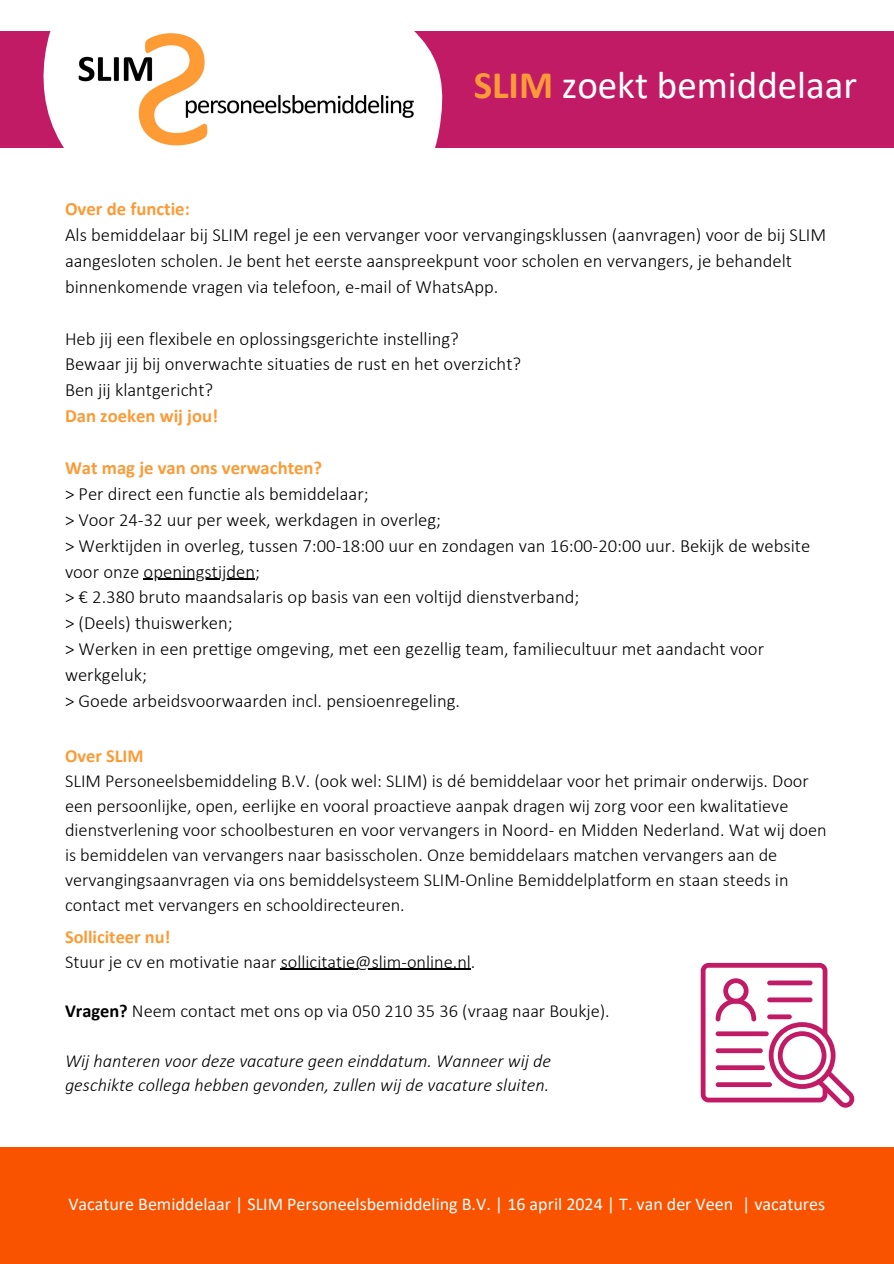
<style>
.page{position:relative;width:894px;height:1264px;background:#fff}
.page>*{position:absolute;margin:0;border:0;box-sizing:border-box;transform-origin:0 0}
.t1{font:39px "Calibri";color:#fff}
.t2{font:300 18.75px/25.8px "Calibri";color:#000}
.t3{font:700 18.75px "Calibri";color:#fb9b37}
.t4{font:300 18.3px/24.8px "Calibri";color:#000}
.t5{font:italic 300 18.3px "Calibri";color:#000}
.t6{font:700 18.3px "Calibri";color:#fb9b37}
.t7{font:18px "Calibri";color:#fefefe}
.s1{font-weight:700;color:#fb9b37}
.s2{font-weight:700}
</style>
<div class="page">
<div style="left:0;top:31px;width:893px;height:116px;background:#c21b66"></div>
<svg style="left:25px;top:31px;width:429px;height:117px;fill:#fff"></svg>
<div style="left:0;top:1147px;width:893px;height:116px;background:#fa5300"></div>
<hr style="left:144px;top:578px;width:111px;height:2px;background:#000">
<svg style="left:700px;top:962px;width:154px;height:145px"></svg>
<img style="left:67px;top:31px;width:347px;height:115px">
<hr style="left:281px;top:968px;width:190px;height:1px;background:#000">
<p class="t1" style="left:473px;top:69px;width:385px"><span class="s1">SLIM</span> zoekt bemiddelaar</p>
<p class="t3" style="left:65px;top:201px;width:126px">Over de functie:</p>
<h1 class="t2" style="left:65px;top:223px;width:762px">Als bemiddelaar bij SLIM regel je een vervanger voor vervangingsklussen (aanvragen) voor de bij SLIM aangesloten scholen. Je bent het eerste aanspreekpunt voor scholen en vervangers, je behandelt binnenkomende vragen via telefoon, e-mail of WhatsApp.</h1>
<p class="t2" style="left:65px;top:327px;width:395px">Heb jij een flexibele en oplossingsgerichte instelling?</p>
<p class="t2" style="left:65px;top:353px;width:457px">Bewaar jij bij onverwachte situaties de rust en het overzicht?</p>
<p class="t2" style="left:65px;top:379px;width:149px">Ben jij klantgericht?</p>
<p class="t3" style="left:65px;top:408px;width:155px">Dan zoeken wij jou!</p>
<p class="t3" style="left:65px;top:460px;width:259px">Wat mag je van ons verwachten?</p>
<p class="t2" style="left:65px;top:482px;width:305px">&gt; Per direct een functie als bemiddelaar;</p>
<p class="t2" style="left:65px;top:508px;width:377px">&gt; Voor 24-32 uur per week, werkdagen in overleg;</p>
<p class="t2" style="left:65px;top:534px;width:746px">&gt; Werktijden in overleg, tussen 7:00-18:00 uur en zondagen van 16:00-20:00 uur. Bekijk de website voor onze openingstijden;</p>
<p class="t2" style="left:65px;top:586px;width:515px">&gt; € 2.380 bruto maandsalaris op basis van een voltijd dienstverband; &gt; (Deels) thuiswerken;</p>
<p class="t2" style="left:65px;top:637px;width:700px">&gt; Werken in een prettige omgeving, met een gezellig team, familiecultuur met aandacht voor werkgeluk;</p>
<p class="t2" style="left:65px;top:689px;width:396px">&gt; Goede arbeidsvoorwaarden incl. pensioenregeling.</p>
<p class="t6" style="left:65px;top:748px;width:80px">Over SLIM</p>
<p class="t4" style="left:65px;top:770px;width:763px">SLIM Personeelsbemiddeling B.V. (ook wel: SLIM) is dé bemiddelaar voor het primair onderwijs. Door een persoonlijke, open, eerlijke en vooral proactieve aanpak dragen wij zorg voor een kwalitatieve dienstverlening voor schoolbesturen en voor vervangers in Noord- en Midden Nederland. Wat wij doen is bemiddelen van vervangers naar basisscholen. Onze bemiddelaars matchen vervangers aan de vervangingsaanvragen via ons bemiddelsysteem SLIM-Online Bemiddelplatform en staan steeds in contact met vervangers en schooldirecteuren.</p>
<p class="t6" style="left:65px;top:929px;width:107px">Solliciteer nu!</p>
<p class="t4" style="left:65px;top:950px;width:412px">Stuur je cv en motivatie naar sollicitatie@slim-online.nl.</p>
<p class="t4" style="left:65px;top:1000px;width:546px"><span class="s2">Vragen?</span> Neem contact met ons op via 050 210 35 36 (vraag naar Boukje).</p>
<p class="t5" style="left:65px;top:1052px;width:487px">Wij hanteren voor deze vacature geen einddatum. Wanneer wij de</p>
<p class="t5" style="left:65px;top:1077px;width:485px">geschikte collega hebben gevonden, zullen wij de vacature sluiten.</p>
<p class="t7" style="left:68px;top:1196px;width:758px">Vacature Bemiddelaar | SLIM Personeelsbemiddeling B.V. | 16 april 2024 | T. van der Veen | vacatures</p>
</div>
